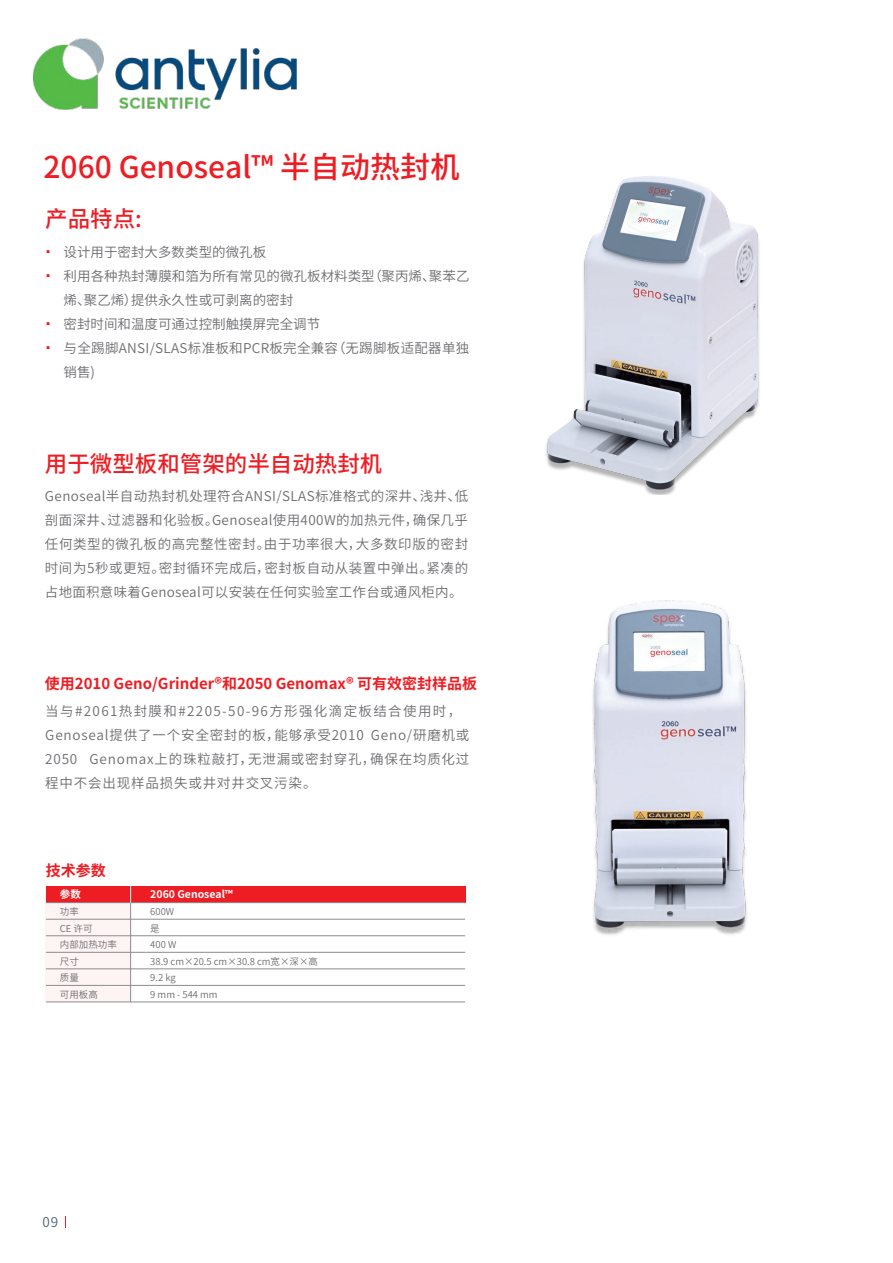
<style>
.page{position:relative;width:893px;height:1263px;background:#fff}
.page>*{position:absolute;margin:0;border:0;box-sizing:border-box;transform-origin:0 0}
.t1{font:500 30px "Source Han Sans CN";color:#ee1d23}
.t2{font:500 22.5px "Source Han Sans CN";color:#ee1d23}
.t3{font:700 21px/24px "Arial";color:#ee1d23}
.t4{font:700 15px "Source Han Sans CN";color:#ee1d23}
.t5{font:13.5px/24px "Source Han Sans CN";letter-spacing:.02em;color:#6c6d70;text-align:justify}
.t6{font:13.5px/24px "Source Han Sans CN";letter-spacing:.06em;color:#6c6d70}
.t7{font:13.5px/24px "Source Han Sans CN";color:#6c6d70}
.t8{font:13.5px "Source Han Sans CN";color:#4f6375}
.t9{font:700 10.5px "Source Han Sans CN";color:#fff}
.t10{font:9.45px/16.6px "Source Han Sans CN";color:#6c6d70}
</style>
<div class="page">
<div style="left:46px;top:890px;width:85px;height:112px;background:#fef4f4"></div>
<div style="left:46px;top:886px;width:419px;height:17px;background:#ee1d23"></div>
<hr style="left:46px;top:902px;width:419px;height:1px;background:#8a8c8f">
<hr style="left:46px;top:952px;width:419px;height:1px;background:#8a8c8f">
<hr style="left:46px;top:935px;width:419px;height:1px;background:#8a8c8f">
<hr style="left:46px;top:919px;width:419px;height:1px;background:#8a8c8f">
<hr style="left:46px;top:985px;width:419px;height:1px;background:#8a8c8f">
<hr style="left:46px;top:968px;width:419px;height:1px;background:#8a8c8f">
<hr style="left:46px;top:1002px;width:419px;height:1px;background:#8a8c8f">
<hr style="left:130px;top:902px;width:1px;height:100px;background:#8a8c8f">
<svg style="left:130px;top:886px;width:1px;height:16px"></svg>
<img style="left:546px;top:176px;width:214px;height:318px">
<img style="left:592px;top:600px;width:155px;height:335px">
<img style="left:34px;top:39px;width:262px;height:71px">
<h1 class="t1" style="left:44px;top:150px;width:418px">2060 Genoseal™ 半自动热封机</h1>
<h2 class="t2" style="left:45px;top:207px;width:98px">产品特点:</h2>
<h3 class="t3" style="left:45px;top:240px;width:8px">· ·</h3>
<p class="t7" style="left:64px;top:240px;width:407px">设计用于密封大多数类型的微孔板<br>利用各种热封薄膜和箔为所有常见的微孔板材料类型（聚丙烯、聚苯乙烯、聚乙烯）提供永久性或可剥离的密封<br>密封时间和温度可通过控制触摸屏完全调节<br>与全踢脚ANSI/SLAS标准板和PCR板完全兼容（无踢脚板适配器单独销售)</p>
<h3 class="t3" style="left:45px;top:312px;width:8px">· ·</h3>
<h2 class="t2" style="left:45px;top:451px;width:339px">用于微型板和管架的半自动热封机</h2>
<p class="t5" style="left:45px;top:485px;width:425px">Genoseal半自动热封机处理符合ANSI/SLAS标准格式的深井、浅井、低剖面深井、过滤器和化验板。Genoseal使用400W的加热元件，确保几乎任何类型的微孔板的高完整性密封。由于功率很大，大多数印版的密封时间为5秒或更短。密封循环完成后，密封板自动从装置中弹出。紧凑的占地面积意味着Genoseal可以安装在任何实验室工作台或通风柜内。</p>
<p class="t4" style="left:45px;top:675px;width:434px">使用2010 Geno/Grinder®和2050 Genomax® 可有效密封样品板</p>
<p class="t6" style="left:45px;top:699px;width:426px">当与#2061热封膜和#2205-50-96方形强化滴定板结合使用时，Genoseal提供了一个安全密封的板，能够承受2010 Geno/研磨机或2050 Genomax上的珠粒敲打，无泄漏或密封穿孔，确保在均质化过程中不会出现样品损失或井对井交叉污染。</p>
<p class="t4" style="left:46px;top:862px;width:62px">技术参数</p>
<p class="t9" style="left:60px;top:889px;width:22px">参数</p>
<p class="t10" style="left:60px;top:903px;width:58px">功率<br>CE 许可<br>内部加热功率尺寸<br>质量<br>可用板高</p>
<p class="t9" style="left:150px;top:889px;width:84px">2060 Genoseal™</p>
<p class="t10" style="left:150px;top:903px;width:169px">600W<br>是<br>400 W<br>38.9 cm×20.5 cm×30.8 cm宽×深×高<br>9.2 kg<br>9 mm - 544 mm</p>
<p class="t8" style="left:43px;top:1214px;width:17px">09</p>
</div>
